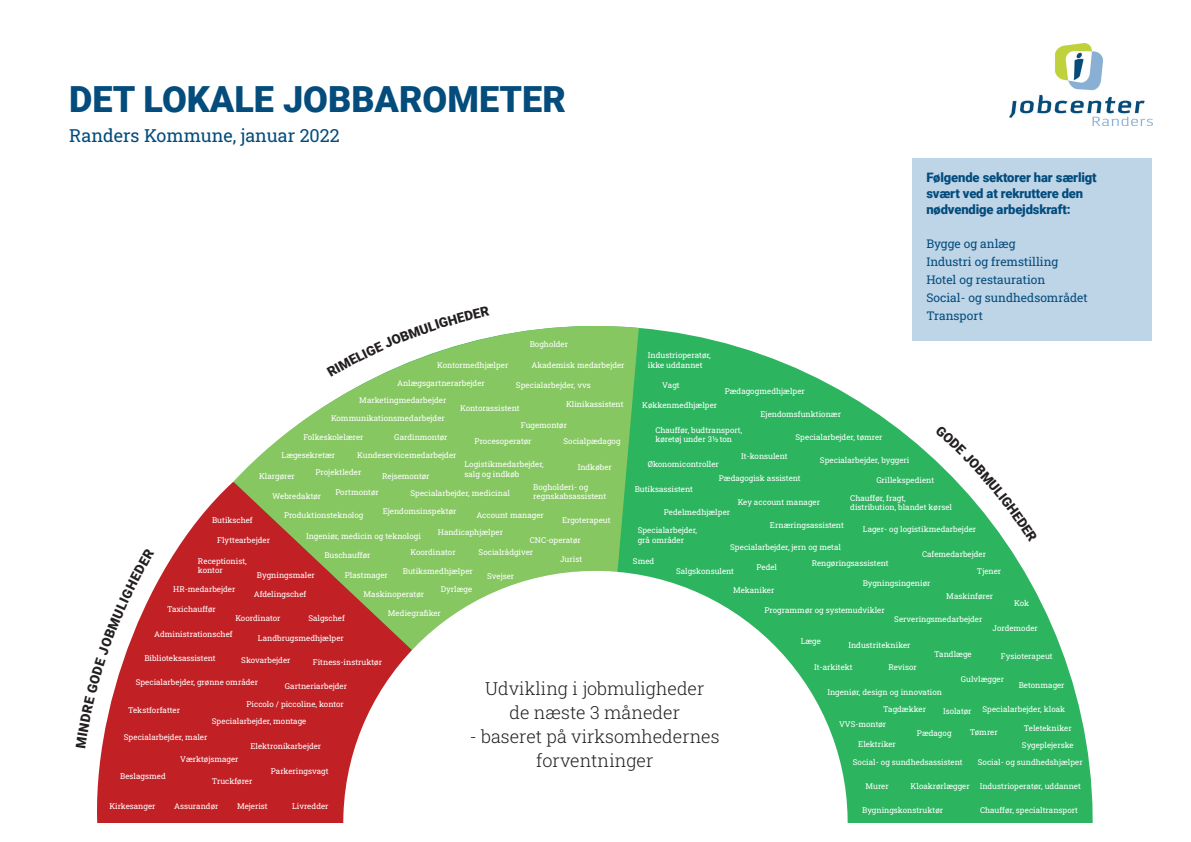
<style>
.page{position:relative;width:1191px;height:842px;background:#fff}
.page>*{position:absolute;margin:0;border:0;box-sizing:border-box;transform-origin:0 0}
.t1{font:900 36px "Roboto";color:#034c7c}
.t2{font:300 18px/24px "Roboto Slab";color:#231f20;text-align:center}
.t3{font:18px "Roboto Slab";color:#034c7c}
.t4{font:900 13px/16px "Roboto";letter-spacing:-.01em;color:#034c7c}
.t5{font:12px/18px "Roboto Slab";color:#034c7c}
.t6{font:8px/9.6px "Roboto Slab";color:#fff}
</style>
<div class="page">
<svg style="left:639px;top:328px;width:454px;height:495px;fill:#2cb45f"></svg>
<svg style="left:233px;top:326px;width:406px;height:240px;fill:#86c762"></svg>
<svg style="left:97px;top:482px;width:498px;height:341px;background:#b46248"></svg>
<svg style="left:338px;top:566px;width:514px;height:257px"></svg>
<div style="left:912px;top:158px;width:240px;height:183px;background:#bed4e7"></div>
<img style="left:1009px;top:44px;width:143px;height:82px">
<svg style="left:935px;top:425px;width:102px;height:117px"></svg>
<svg style="left:327px;top:326px;width:162px;height:51px"></svg>
<svg style="left:97px;top:548px;width:58px;height:201px"></svg>
<h1 class="t1" style="left:69px;top:74px;width:498px">DET LOKALE JOBBAROMETER</h1>
<h2 class="t3" style="left:69px;top:123px;width:272px">Randers Kommune, januar 2022</h2>
<h3 class="t4" style="left:926px;top:169px;width:172px">Følgende sektorer har særligt svært ved at rekruttere den nødvendige arbejdskraft:</h3>
<h3 class="t5" style="left:926px;top:235px;width:163px">Bygge og anlæg<br>Industri og fremstilling<br>Hotel og restauration<br>Social- og sundhedsområdet<br>Transport</h3>
<p class="t6" style="left:530px;top:339px;width:40px">Bogholder</p>
<p class="t6" style="left:437px;top:360px;width:73px">Kontormedhjælper</p>
<p class="t6" style="left:460px;top:403px;width:61px">Kontorassistent</p>
<p class="t6" style="left:474px;top:436px;width:58px">Procesoperatør</p>
<p class="t6" style="left:531px;top:360px;width:95px">Akademisk medarbejder</p>
<p class="t6" style="left:397px;top:378px;width:89px">Anlægsgartnerarbejder</p>
<p class="t6" style="left:516px;top:380px;width:76px">Specialarbejder, vvs</p>
<p class="t6" style="left:359px;top:395px;width:88px">Marketingmedarbejder</p>
<p class="t6" style="left:394px;top:432px;width:55px">Gardinmontør</p>
<p class="t6" style="left:566px;top:399px;width:59px">Klinikassistent</p>
<p class="t6" style="left:331px;top:413px;width:115px">Kommunikationsmedarbejder</p>
<p class="t6" style="left:521px;top:420px;width:48px">Fugemontør</p>
<p class="t6" style="left:303px;top:432px;width:62px">Folkeskolelærer</p>
<p class="t6" style="left:357px;top:450px;width:101px">Kundeservicemedarbejder</p>
<p class="t6" style="left:563px;top:436px;width:59px">Socialpædagog</p>
<p class="t6" style="left:282px;top:450px;width:55px">Lægesekretær</p>
<p class="t6" style="left:464px;top:459px;width:81px">Logistikmedarbejder, salg og indkøb</p>
<p class="t6" style="left:476px;top:510px;width:69px">Account manager</p>
<p class="t6" style="left:577px;top:462px;width:36px">Indkøber</p>
<p class="t6" style="left:315px;top:467px;width:47px">Projektleder</p>
<p class="t6" style="left:259px;top:471px;width:37px">Klargører</p>
<p class="t6" style="left:382px;top:471px;width:49px">Rejsemontør</p>
<p class="t6" style="left:533px;top:482px;width:74px">Bogholderi- og regnskabsassistent</p>
<p class="t6" style="left:335px;top:487px;width:45px">Portmontør</p>
<p class="t6" style="left:410px;top:489px;width:101px">Specialarbejder, medicinal</p>
<p class="t6" style="left:272px;top:491px;width:50px">Webredaktør</p>
<p class="t6" style="left:383px;top:506px;width:75px">Ejendomsinspektør</p>
<p class="t6" style="left:284px;top:510px;width:81px">Produktionsteknolog</p>
<p class="t6" style="left:212px;top:515px;width:42px">Butikschef</p>
<p class="t6" style="left:562px;top:515px;width:50px">Ergoterapeut</p>
<p class="t6" style="left:438px;top:527px;width:67px">Handicaphjælper</p>
<p class="t6" style="left:487px;top:571px;width:28px">Svejser</p>
<p class="t6" style="left:306px;top:531px;width:116px">Ingeniør, medicin og teknologi</p>
<p class="t6" style="left:324px;top:550px;width:48px">Buschauffør</p>
<p class="t6" style="left:345px;top:570px;width:44px">Plastmager</p>
<p class="t6" style="left:363px;top:589px;width:62px">Maskinoperatør</p>
<p class="t6" style="left:530px;top:535px;width:53px">CNC-operatør</p>
<p class="t6" style="left:217px;top:535px;width:54px">Flyttearbejder</p>
<p class="t6" style="left:198px;top:556px;width:50px">Receptionist, kontor</p>
<p class="t6" style="left:410px;top:547px;width:47px">Koordinator</p>
<p class="t6" style="left:478px;top:547px;width:56px">Socialrådgiver</p>
<p class="t6" style="left:560px;top:554px;width:24px">Jurist</p>
<p class="t6" style="left:403px;top:566px;width:71px">Butiksmedhjælper</p>
<p class="t6" style="left:257px;top:570px;width:59px">Bygningsmaler</p>
<p class="t6" style="left:308px;top:613px;width:38px">Salgschef</p>
<p class="t6" style="left:258px;top:633px;width:87px">Landbrugsmedhjælper</p>
<p class="t6" style="left:173px;top:584px;width:64px">HR-medarbejder</p>
<p class="t6" style="left:441px;top:584px;width:33px">Dyrlæge</p>
<p class="t6" style="left:254px;top:589px;width:54px">Afdelingschef</p>
<p class="t6" style="left:167px;top:604px;width:50px">Taxichauffør</p>
<p class="t6" style="left:388px;top:608px;width:55px">Mediegrafiker</p>
<p class="t6" style="left:235px;top:613px;width:47px">Koordinator</p>
<p class="t6" style="left:154px;top:629px;width:80px">Administrationschef</p>
<p class="t6" style="left:648px;top:350px;width:65px">Industrioperatør, ikke uddannet</p>
<p class="t6" style="left:662px;top:380px;width:19px">Vagt</p>
<p class="t6" style="left:725px;top:386px;width:82px">Pædagogmedhjælper</p>
<p class="t6" style="left:642px;top:400px;width:76px">Køkkenmedhjælper</p>
<p class="t6" style="left:655px;top:425px;width:88px">Chauffør, budtransport, køretøj under 3½ ton</p>
<p class="t6" style="left:760px;top:409px;width:82px">Ejendomsfunktionær</p>
<p class="t6" style="left:795px;top:433px;width:89px">Specialarbejder, tømrer</p>
<p class="t6" style="left:648px;top:459px;width:72px">Økonomicontroller</p>
<p class="t6" style="left:741px;top:451px;width:48px">It-konsulent</p>
<p class="t6" style="left:820px;top:455px;width:91px">Specialarbejder, byggeri</p>
<p class="t6" style="left:635px;top:484px;width:60px">Butiksassistent</p>
<p class="t6" style="left:719px;top:473px;width:83px">Pædagogisk assistent</p>
<p class="t6" style="left:876px;top:475px;width:59px">Grillekspedient</p>
<p class="t6" style="left:850px;top:493px;width:103px">Chauffør, fragt, distribution, blandet kørsel</p>
<p class="t6" style="left:737px;top:497px;width:84px">Key account manager</p>
<p class="t6" style="left:664px;top:507px;width:68px">Pedelmedhjælper</p>
<p class="t6" style="left:638px;top:525px;width:61px">Specialarbejder, grå områder</p>
<p class="t6" style="left:633px;top:556px;width:23px">Smed</p>
<p class="t6" style="left:770px;top:520px;width:75px">Ernæringsassistent</p>
<p class="t6" style="left:863px;top:524px;width:115px">Lager- og logistikmedarbejder</p>
<p class="t6" style="left:811px;top:558px;width:79px">Rengøringsassistent</p>
<p class="t6" style="left:730px;top:542px;width:112px">Specialarbejder, jern og metal</p>
<p class="t6" style="left:922px;top:549px;width:65px">Cafemedarbejder</p>
<p class="t6" style="left:756px;top:562px;width:22px">Pedel</p>
<p class="t6" style="left:676px;top:566px;width:59px">Salgskonsulent</p>
<p class="t6" style="left:977px;top:566px;width:26px">Tjener</p>
<p class="t6" style="left:862px;top:578px;width:69px">Bygningsingeniør</p>
<p class="t6" style="left:733px;top:585px;width:43px">Mekaniker</p>
<p class="t6" style="left:946px;top:591px;width:48px">Maskinfører</p>
<p class="t6" style="left:1014px;top:598px;width:16px">Kok</p>
<p class="t6" style="left:764px;top:605px;width:122px">Programmør og systemudvikler</p>
<p class="t6" style="left:894px;top:614px;width:90px">Serveringsmedarbejder</p>
<p class="t6" style="left:992px;top:623px;width:47px">Jordemoder</p>
<p class="t6" style="left:800px;top:636px;width:22px">Læge</p>
<p class="t6" style="left:848px;top:640px;width:64px">Industritekniker</p>
<p class="t6" style="left:144px;top:653px;width:73px">Biblioteksassistent</p>
<p class="t6" style="left:241px;top:655px;width:51px">Skovarbejder</p>
<p class="t6" style="left:313px;top:657px;width:71px">Fitness-instruktør</p>
<p class="t6" style="left:814px;top:662px;width:40px">It-arkitekt</p>
<p class="t6" style="left:888px;top:662px;width:30px">Revisor</p>
<p class="t6" style="left:934px;top:649px;width:39px">Tandlæge</p>
<p class="t6" style="left:1001px;top:651px;width:53px">Fysioterapeut</p>
<p class="t6" style="left:136px;top:677px;width:124px">Specialarbejder, grønne områder</p>
<p class="t6" style="left:246px;top:699px;width:99px">Piccolo / piccoline, kontor</p>
<p class="t6" style="left:285px;top:681px;width:64px">Gartneriarbejder</p>
<p class="t6" style="left:128px;top:705px;width:53px">Tekstforfatter</p>
<p class="t6" style="left:212px;top:716px;width:96px">Specialarbejder, montage</p>
<p class="t6" style="left:124px;top:732px;width:85px">Specialarbejder, maler</p>
<p class="t6" style="left:250px;top:741px;width:72px">Elektronikarbejder</p>
<p class="t6" style="left:120px;top:771px;width:47px">Beslagsmed</p>
<p class="t6" style="left:180px;top:754px;width:60px">Værktøjsmager</p>
<p class="t6" style="left:212px;top:776px;width:42px">Truckfører</p>
<p class="t6" style="left:271px;top:766px;width:59px">Parkeringsvagt</p>
<h2 class="t2" style="left:485px;top:676px;width:221px">Udvikling i jobmuligheder de næste 3 måneder</h2>
<h2 class="t2" style="left:470px;top:724px;width:251px">- baseret på virksomhedernes forventninger</h2>
<p class="t6" style="left:827px;top:687px;width:116px">Ingeniør, design og innovation</p>
<p class="t6" style="left:961px;top:674px;width:45px">Gulvlægger</p>
<p class="t6" style="left:1018px;top:680px;width:47px">Betonmager</p>
<p class="t6" style="left:883px;top:704px;width:44px">Tagdækker</p>
<p class="t6" style="left:943px;top:706px;width:30px">Isolatør</p>
<p class="t6" style="left:982px;top:704px;width:84px">Specialarbejder, kloak</p>
<p class="t6" style="left:839px;top:719px;width:49px">VVS-montør</p>
<p class="t6" style="left:858px;top:739px;width:39px">Elektriker</p>
<p class="t6" style="left:917px;top:728px;width:36px">Pædagog</p>
<p class="t6" style="left:969px;top:727px;width:29px">Tømrer</p>
<p class="t6" style="left:1024px;top:723px;width:49px">Teletekniker</p>
<p class="t6" style="left:1022px;top:740px;width:53px">Sygeplejerske</p>
<p class="t6" style="left:852px;top:757px;width:111px">Social- og sundhedsassistent</p>
<p class="t6" style="left:978px;top:757px;width:106px">Social- og sundhedshjælper</p>
<p class="t6" style="left:865px;top:781px;width:25px">Murer</p>
<p class="t6" style="left:910px;top:781px;width:172px">Kloakrørlægger Industrioperatør, uddannet</p>
<p class="t6" style="left:109px;top:801px;width:48px">Kirkesanger</p>
<p class="t6" style="left:174px;top:801px;width:46px">Assurandør</p>
<p class="t6" style="left:237px;top:801px;width:32px">Mejerist</p>
<p class="t6" style="left:292px;top:801px;width:38px">Livredder</p>
<p class="t6" style="left:862px;top:805px;width:82px">Bygningskonstruktør</p>
<p class="t6" style="left:980px;top:805px;width:100px">Chauffør, specialtransport</p>
</div>
